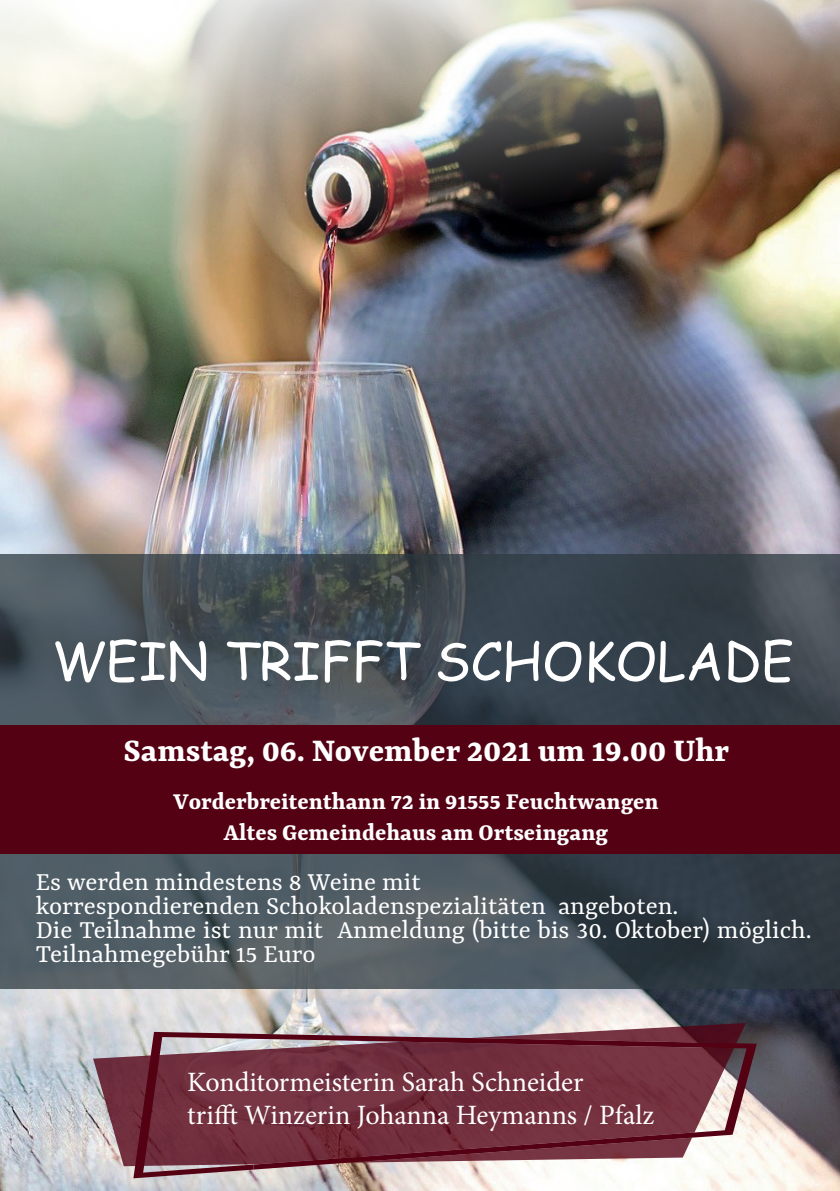
<style>
.page{position:relative;width:840px;height:1191px;background:#fff}
.page>*{position:absolute;margin:0;border:0;box-sizing:border-box;transform-origin:0 0}
.t1{font:52px "Comic Sans MS";color:#fff}
.t2{font:700 36px "Yrsa";color:#fff}
.t3{font:28px/24px "Yrsa";color:#fff}
.t4{font:28px/33.6px "Minion Pro";color:#fff}
.t5{font:700 26px/31.2px "Yrsa";color:#fff;text-align:center}
</style>
<div class="page">
<img style="left:0;top:303px;width:839px;height:888px">
<svg style="left:0;top:554px;width:839px;height:434px;background:#424d55"></svg>
<div style="left:0;top:725px;width:839px;height:129px;background:#540114"></div>
<svg style="left:377px;top:1036px;width:379px;height:133px"></svg>
<svg style="left:93px;top:1023px;width:652px;height:143px;background:#af979e"></svg>
<svg style="left:377px;top:1038px;width:359px;height:126px;background:#7c3e4a"></svg>
<svg style="left:133px;top:1032px;width:244px;height:146px;background:#7d4350"></svg>
<img style="left:0;top:0;width:839px;height:303px">
<h1 class="t1" style="left:52px;top:622px;width:743px">WEIN TRIFFT SCHOKOLADE</h1>
<p class="t2" style="left:124px;top:730px;width:607px">Samstag, 06. November 2021 um 19.00 Uhr</p>
<p class="t5" style="left:173px;top:785px;width:486px">Vorderbreitenthann 72 in 91555 Feuchtwangen<br>Altes Gemeindehaus am Ortseingang</p>
<p class="t3" style="left:36px;top:869px;width:776px">Es werden mindestens 8 Weine mit<br>korrespondierenden Schokoladenspezialitäten angeboten.<br>Die Teilnahme ist nur mit Anmeldung (bitte bis 30. Oktober) möglich.<br>Teilnahmegebühr 15 Euro</p>
<p class="t4" style="left:187px;top:1065px;width:468px">Konditormeisterin Sarah Schneider<br>trifft Winzerin Johanna Heymanns / Pfalz</p>
</div>
